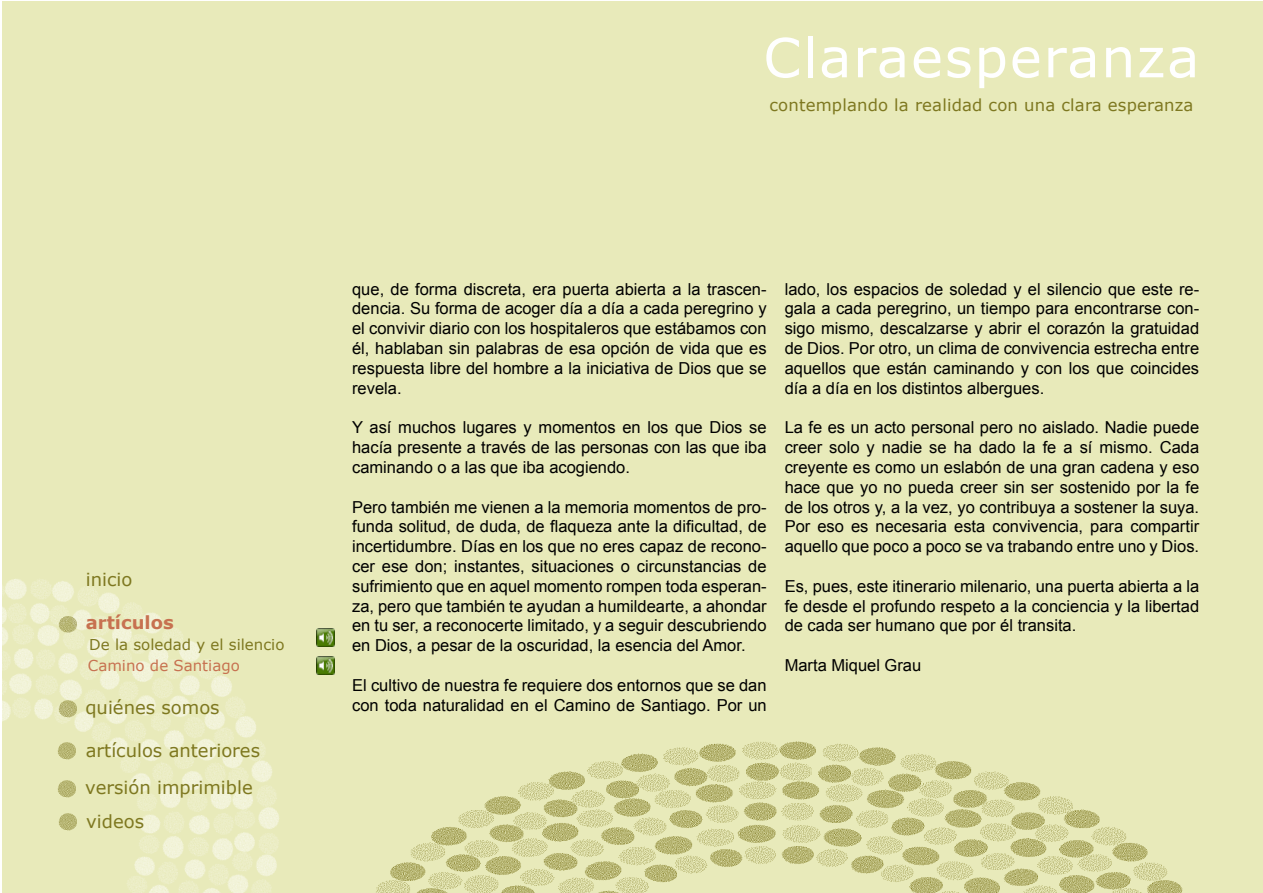
<style>
.page{position:relative;width:1263px;height:893px;background:#fff}
.page>*{position:absolute;margin:0;border:0;box-sizing:border-box;transform-origin:0 0}
.t1{font:54px "Verdana";letter-spacing:.03em;color:#fff}
.t2{font:18px/36.6px "Verdana";color:#7e7820}
.t3{font:700 18px "Verdana";color:#c77150}
.t4{font:16.5px/19.8px "Arial";color:#000;text-align:justify}
.t5{font:16.5px "Verdana";letter-spacing:.01em;color:#7e7820}
.t6{font:15px "Verdana";color:#7e7820}
.t7{font:15px "Verdana";color:#c77150}
</style>
<div class="page">
<div style="left:2px;top:1px;width:1261px;height:891px;background:#e8eaba"></div>
<img style="left:2px;top:579px;width:333px;height:314px">
<img style="left:54px;top:610px;width:28px;height:28px">
<img style="left:54px;top:695px;width:28px;height:27px">
<img style="left:54px;top:736px;width:27px;height:28px">
<img style="left:316px;top:656px;width:18px;height:18px">
<img style="left:316px;top:629px;width:18px;height:18px">
<img style="left:54px;top:775px;width:28px;height:27px">
<img style="left:55px;top:808px;width:28px;height:28px">
<img style="left:313px;top:740px;width:929px;height:153px">
<p class="t2" style="left:86px;top:561px;width:48px">inicio</p>
<p class="t3" style="left:86px;top:611px;width:89px">artículos</p>
<p class="t6" style="left:89px;top:635px;width:197px">De la soledad y el silencio</p>
<p class="t7" style="left:88px;top:656px;width:153px">Camino de Santiago</p>
<p class="t2" style="left:85px;top:689px;width:136px">quiénes somos</p>
<p class="t2" style="left:85px;top:732px;width:176px">artículos anteriores versión imprimible</p>
<p class="t2" style="left:86px;top:804px;width:59px">videos</p>
<h1 class="t1" style="left:763px;top:23px;width:438px">Claraesperanza</h1>
<p class="t5" style="left:769px;top:94px;width:426px">contemplando la realidad con una clara esperanza</p>
<p class="t4" style="left:352px;top:279px;width:416px">que, de forma discreta, era puerta abierta a la trascen&shy;dencia. Su forma de acoger día a día a cada peregrino y el convivir diario con los hospitaleros que estábamos con él, hablaban sin palabras de esa opción de vida que es respuesta libre del hombre a la iniciativa de Dios que se revela.</p>
<p class="t4" style="left:352px;top:418px;width:416px">Y así muchos lugares y momentos en los que Dios se hacía presente a través de las personas con las que iba caminando o a las que iba acogiendo.</p>
<p class="t4" style="left:352px;top:497px;width:416px">Pero también me vienen a la memoria momentos de pro&shy;funda solitud, de duda, de flaqueza ante la dificultad, de incertidumbre. Días en los que no eres capaz de recono&shy;cer ese don; instantes, situaciones o circunstancias de sufrimiento que en aquel momento rompen toda esperan&shy;za, pero que también te ayudan a humildearte, a ahondar en tu ser, a reconocerte limitado, y a seguir descubriendo en Dios, a pesar de la oscuridad, la esencia del Amor.</p>
<p class="t4" style="left:352px;top:675px;width:416px">El cultivo de nuestra fe requiere dos entornos que se dan con toda naturalidad en el Camino de Santiago. Por un</p>
<p class="t4" style="left:785px;top:279px;width:416px">lado, los espacios de soledad y el silencio que este re&shy;gala a cada peregrino, un tiempo para encontrarse con&shy;sigo mismo, descalzarse y abrir el corazón la gratuidad de Dios. Por otro, un clima de convivencia estrecha entre aquellos que están caminando y con los que coincides día a día en los distintos albergues.</p>
<p class="t4" style="left:785px;top:418px;width:416px">La fe es un acto personal pero no aislado. Nadie puede creer solo y nadie se ha dado la fe a sí mismo. Cada creyente es como un eslabón de una gran cadena y eso hace que yo no pueda creer sin ser sostenido por la fe de los otros y, a la vez, yo contribuya a sostener la suya.<br>Por eso es necesaria esta convivencia, para compartir aquello que poco a poco se va trabando entre uno y Dios.</p>
<p class="t4" style="left:785px;top:576px;width:416px">Es, pues, este itinerario milenario, una puerta abierta a la fe desde el profundo respeto a la conciencia y la libertad de cada ser humano que por él transita.</p>
<p class="t4" style="left:785px;top:655px;width:138px">Marta Miquel Grau</p>
</div>
